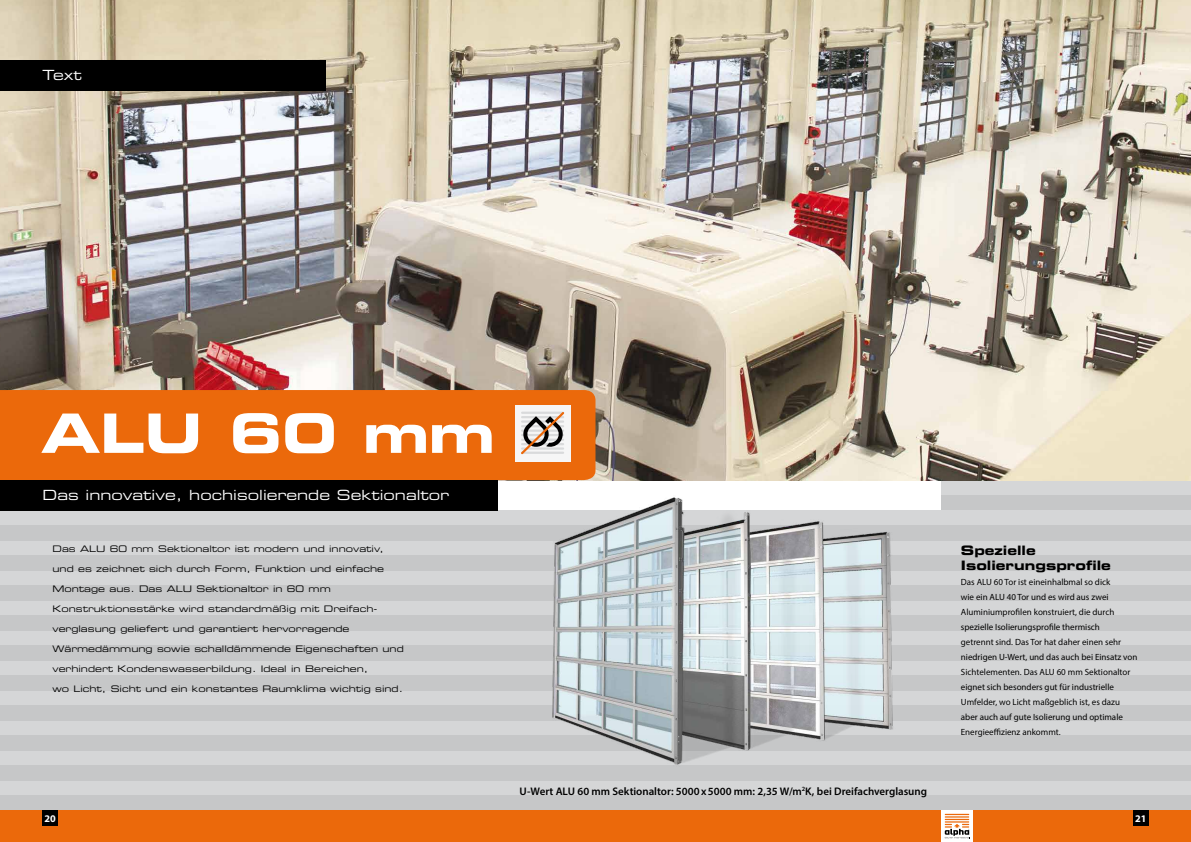
<style>
.page{position:relative;width:1191px;height:842px;background:#fff}
.page>*{position:absolute;margin:0;border:0;box-sizing:border-box;transform-origin:0 0}
.t1{font:54.3px "Eurostile Bold Extended Two";color:#fff}
.t2{font:14px "Eurostile Extended Two";color:#fff}
.t3{font:13px/15px "Eurostile Bold Extended Two";color:#000}
.t4{font:600 11px "Myriad Pro";color:#000}
.t5{font:700 10.2px "Myriad Pro";color:#fff}
.t6{font:9px/15px "Myriad Pro";color:#000}
.t7{font:9px "Eurostile Extended Two";color:#000}
</style>
<div class="page">
<div style="left:941px;top:495px;width:250px;height:15px;background:#c6c7c8"></div>
<div style="left:0;top:510px;width:1191px;height:330px;background:#d5d6d7"></div>
<div style="left:0;top:525px;width:1191px;height:15px;background:#c6c7c8"></div>
<div style="left:0;top:555px;width:1191px;height:15px;background:#c6c7c8"></div>
<div style="left:0;top:585px;width:1191px;height:15px;background:#c6c7c8"></div>
<div style="left:0;top:615px;width:1191px;height:15px;background:#c6c7c8"></div>
<div style="left:0;top:645px;width:1191px;height:15px;background:#c6c7c8"></div>
<div style="left:0;top:675px;width:1191px;height:15px;background:#c6c7c8"></div>
<div style="left:0;top:705px;width:1191px;height:15px;background:#c6c7c8"></div>
<div style="left:0;top:735px;width:1191px;height:15px;background:#c6c7c8"></div>
<div style="left:0;top:765px;width:1191px;height:15px;background:#c6c7c8"></div>
<div style="left:0;top:795px;width:1191px;height:15px;background:#c6c7c8"></div>
<img style="left:0;top:0;width:1191px;height:480px">
<div style="left:0;top:390px;width:595px;height:90px;background:#eb690b"></div>
<div style="left:0;top:480px;width:497px;height:30px;background:#000"></div>
<div style="left:514px;top:405px;width:56px;height:56px;background:#f6f6f6"></div>
<svg style="left:521px;top:412px;width:43px;height:31px"></svg>
<img style="left:459px;top:443px;width:516px;height:338px">
<div style="left:0;top:60px;width:326px;height:30px;background:#000"></div>
<div style="left:595px;top:810px;width:596px;height:32px;background:#eb690b"></div>
<div style="left:0;top:810px;width:595px;height:32px;background:#eb690b"></div>
<div style="left:1133px;top:810px;width:15px;height:15px;background:#000"></div>
<div style="left:43px;top:810px;width:15px;height:15px;background:#000"></div>
<svg style="left:941px;top:810px;width:32px;height:32px"></svg>
<svg style="left:944px;top:814px;width:26px;height:24px"></svg>
<h2 class="t2" style="left:43px;top:65px;width:41px">Text</h2>
<h1 class="t1" style="left:41px;top:395px;width:455px">ALU 60 mm</h1>
<h2 class="t2" style="left:43px;top:485px;width:408px">Das innovative, hochisolierende Sektionaltor</h2>
<p class="t7" style="left:52px;top:543px;width:333px">Das ALU 60 mm Sektionaltor ist modern und innovativ,</p>
<p class="t7" style="left:52px;top:563px;width:333px">und es zeichnet sich durch Form, Funktion und einfache</p>
<p class="t7" style="left:52px;top:583px;width:280px">Montage aus. Das ALU Sektionaltor in 60 mm</p>
<p class="t7" style="left:52px;top:603px;width:325px">Konstruktionsstärke wird standardmäßig mit Dreifach-</p>
<p class="t7" style="left:52px;top:623px;width:298px">verglasung geliefert und garantiert hervorragende</p>
<p class="t7" style="left:52px;top:643px;width:353px">Wärmedämmung sowie schalldämmende Eigenschaften und</p>
<p class="t7" style="left:52px;top:663px;width:317px">verhindert Kondenswasserbildung. Ideal in Bereichen,</p>
<p class="t7" style="left:52px;top:683px;width:352px">wo Licht, Sicht und ein konstantes Raumklima wichtig sind.</p>
<p class="t4" style="left:519px;top:784px;width:409px">U-Wert ALU 60 mm Sektionaltor: 5000x5000 mm: 2,35 W/m<sup>2</sup>K, bei Dreifachverglasung</p>
<h3 class="t3" style="left:961px;top:543px;width:152px">Spezielle<br>Isolierungsprofile</h3>
<p class="t6" style="left:961px;top:574px;width:178px">Das ALU 60 Tor ist eineinhalbmal so dick<br>wie ein ALU 40 Tor und es wird aus zwei Aluminiumprofilen konstruiert, die durch spezielle Isolierungsprofile thermisch<br>getrennt sind. Das Tor hat daher einen sehr niedrigen U-Wert, und das auch bei Einsatz von Sichtelementen. Das ALU 60 mm Sektionaltor eignet sich besonders gut für industrielle Umfelder, wo Licht maßgeblich ist, es dazu aber auch auf gute Isolierung und optimale Energieeffizienz ankommt.</p>
<p class="t5" style="left:45px;top:811px;width:13px">20</p>
<p class="t5" style="left:1135px;top:811px;width:13px">21</p>
</div>
